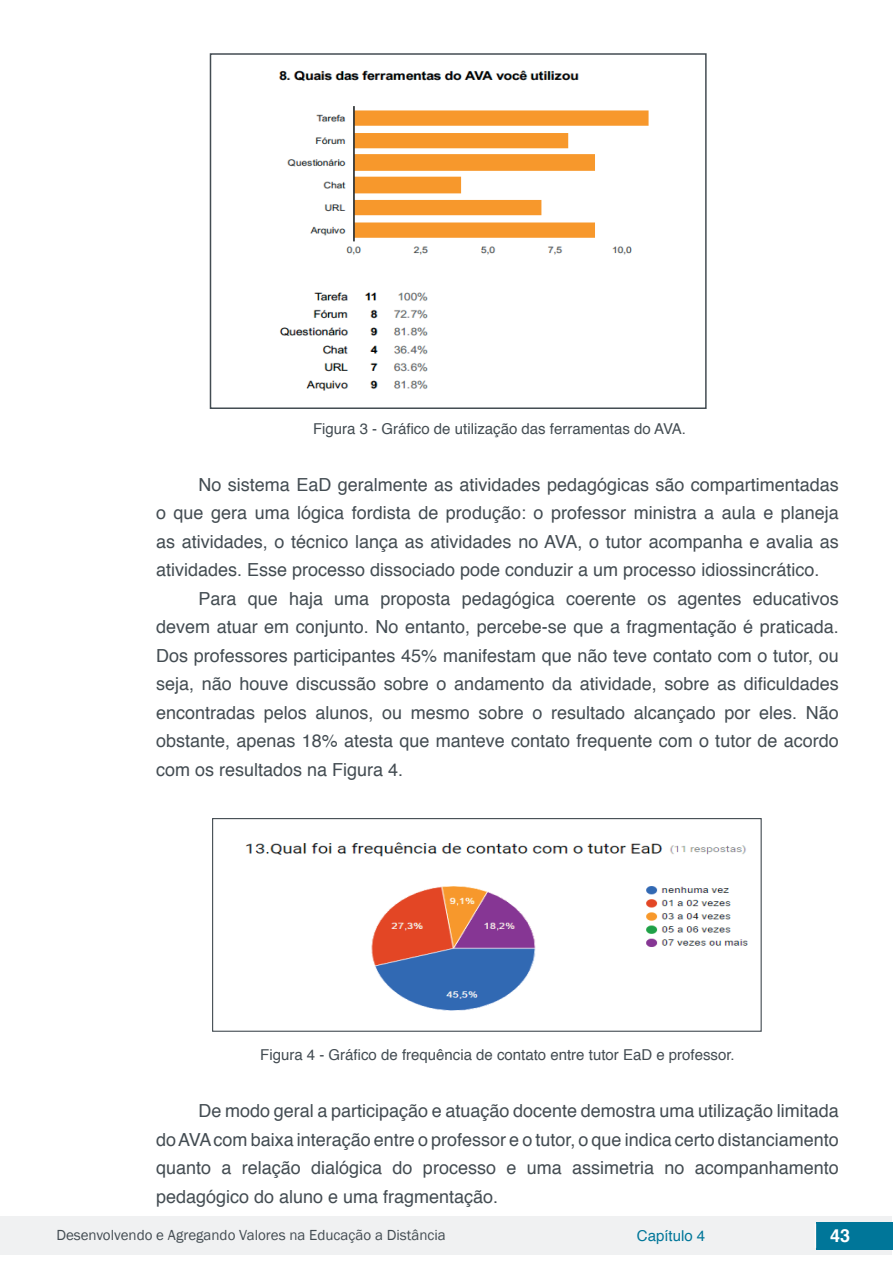
<style>
.page{position:relative;width:893px;height:1263px;background:#fff}
.page>*{position:absolute;margin:0;border:0;box-sizing:border-box;transform-origin:0 0}
.t1{font:18px/28.5px "Helvetica";color:#434c52;text-align:justify}
.t2{font:700 18px "Helvetica";color:#fff}
.t3{font:15px "Helvetica";color:#434c52}
.t4{font:15px "Franklin Gothic";color:#434c52}
.t5{font:15px "Helvetica";color:#007699}
</style>
<div class="page">
<div style="left:1px;top:1216px;width:891px;height:38px;background:#f0f1f2"></div>
<div style="left:816px;top:1222px;width:77px;height:27px;background:#007699"></div>
<svg style="left:815px;top:1224px;width:1px;height:24px"></svg>
<img style="left:279px;top:70px;width:370px;height:321px">
<img style="left:245px;top:842px;width:503px;height:169px">
<div style="left:210px;top:53px;width:497px;height:356px;border:2px solid #434c52"></div>
<div style="left:212px;top:818px;width:550px;height:214px;border:1px solid #434c52"></div>
<p class="t3" style="left:313px;top:417px;width:374px">Figura 3 - Gráfico de utilização das ferramentas do AVA.</p>
<p class="t1" style="left:156px;top:470px;width:684px;text-indent:43px">No sistema EaD geralmente as atividades pedagógicas são compartimentadas o que gera uma lógica fordista de produção: o professor ministra a aula e planeja as atividades, o técnico lança as atividades no AVA, o tutor acompanha e avalia as atividades. Esse processo dissociado pode conduzir a um processo idiossincrático.</p>
<p class="t1" style="left:156px;top:584px;width:684px;text-indent:43px">Para que haja uma proposta pedagógica coerente os agentes educativos devem atuar em conjunto. No entanto, percebe-se que a fragmentação é praticada.<br>Dos professores participantes 45% manifestam que não teve contato com o tutor, ou seja, não houve discussão sobre o andamento da atividade, sobre as dificuldades encontradas pelos alunos, ou mesmo sobre o resultado alcançado por eles. Não obstante, apenas 18% atesta que manteve contato frequente com o tutor de acordo com os resultados na Figura 4.</p>
<p class="t3" style="left:260px;top:1043px;width:476px">Figura 4 - Gráfico de frequência de contato entre tutor EaD e professor.</p>
<p class="t1" style="left:156px;top:1097px;width:684px;text-indent:43px">De modo geral a participação e atuação docente demostra uma utilização limitada do AVA com baixa interação entre o professor e o tutor, o que indica certo distanciamento quanto a relação dialógica do processo e uma assimetria no acompanhamento pedagógico do aluno e uma fragmentação.</p>
<p class="t4" style="left:56px;top:1226px;width:391px">Desenvolvendo e Agregando Valores na Educação a Distância</p>
<p class="t5" style="left:637px;top:1224px;width:70px">Capítulo 4</p>
<p class="t2" style="left:830px;top:1221px;width:22px">43</p>
</div>
